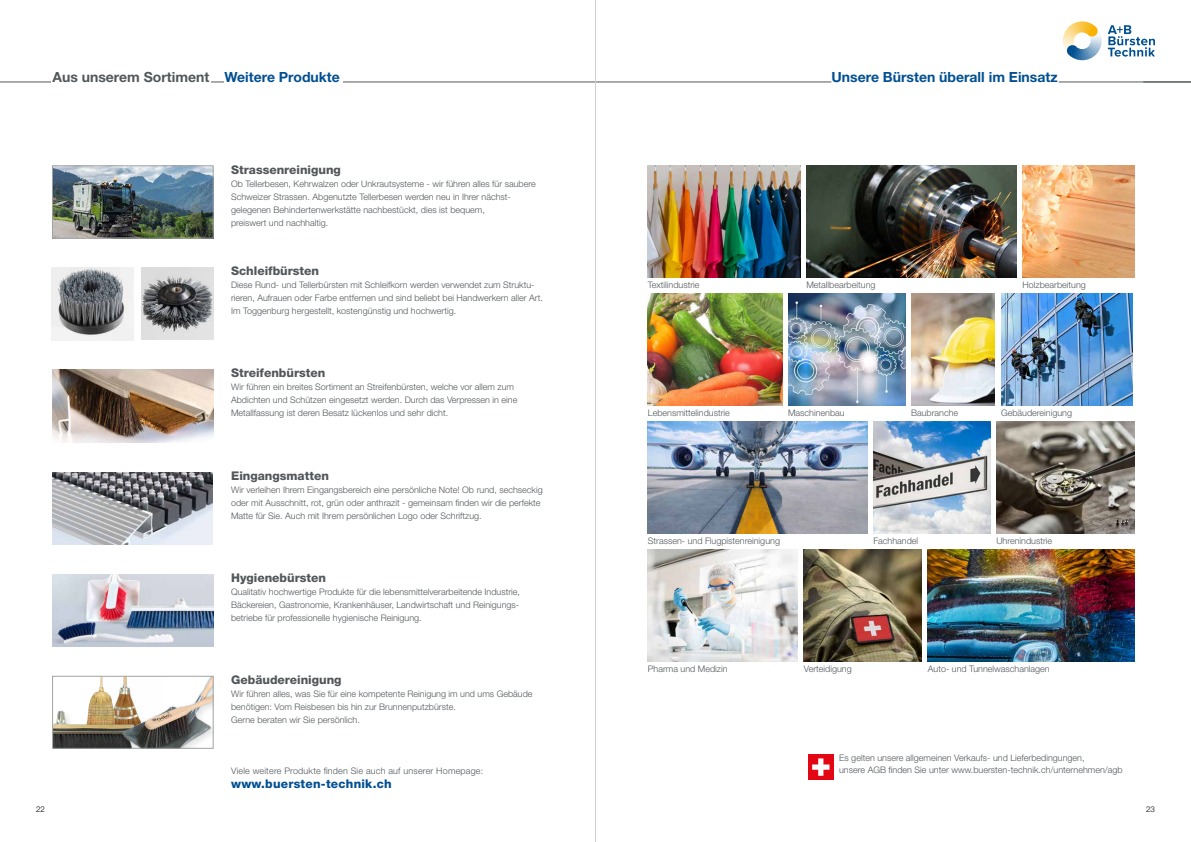
<style>
.page{position:relative;width:1191px;height:842px;background:#fff}
.page>*{position:absolute;margin:0;border:0;box-sizing:border-box;transform-origin:0 0}
.t1{font:700 14px "Helvetica Neue LT Std";color:#52575a}
.t2{font:700 14px "Helvetica Neue LT Std";color:#004f91}
.t3{font:800 12px "Helvetica Neue LT Std";color:#52575a}
.t4{font:800 12px "Helvetica Neue LT Std";letter-spacing:.02em;color:#004f91}
.t5{font:300 9px/13px "Helvetica Neue LT Std";color:#52575a}
.t6{font:300 9px "Helvetica Neue LT Std";letter-spacing:.02em;color:#52575a}
.t7{font:300 8px "Helvetica Neue LT Std";color:#000}
.s1{color:#004f91}
</style>
<div class="page">
<hr style="left:1058px;top:82px;width:133px;height:1px;background:#52575a">
<hr style="left:0;top:82px;width:831px;height:1px;background:#52575a">
<div style="left:224px;top:60px;width:118px;height:35px;background:#fff"></div>
<div style="left:51px;top:60px;width:160px;height:35px;background:#fff"></div>
<div style="left:808px;top:754px;width:25px;height:26px;background:#e30613"></div>
<svg style="left:812px;top:758px;width:17px;height:18px"></svg>
<img style="left:648px;top:166px;width:153px;height:111px">
<img style="left:806px;top:166px;width:211px;height:112px">
<img style="left:1022px;top:166px;width:112px;height:111px">
<img style="left:648px;top:294px;width:134px;height:112px">
<img style="left:788px;top:294px;width:117px;height:112px">
<img style="left:1001px;top:294px;width:132px;height:112px">
<img style="left:873px;top:422px;width:117px;height:112px">
<img style="left:996px;top:422px;width:138px;height:112px">
<img style="left:648px;top:550px;width:150px;height:112px">
<img style="left:804px;top:550px;width:117px;height:112px">
<img style="left:911px;top:294px;width:83px;height:111px">
<img style="left:927px;top:550px;width:207px;height:112px">
<img style="left:648px;top:422px;width:219px;height:112px">
<img style="left:53px;top:472px;width:160px;height:72px">
<img style="left:54px;top:168px;width:157px;height:68px">
<div style="left:52px;top:166px;width:161px;height:72px;border:1px solid #a0a3a4"></div>
<img style="left:107px;top:692px;width:3px;height:18px">
<img style="left:88px;top:686px;width:12px;height:24px">
<img style="left:53px;top:710px;width:57px;height:39px">
<img style="left:110px;top:678px;width:103px;height:71px">
<img style="left:53px;top:370px;width:160px;height:72px">
<img style="left:53px;top:574px;width:160px;height:72px">
<img style="left:142px;top:268px;width:71px;height:71px">
<img style="left:51px;top:268px;width:82px;height:72px">
<div style="left:52px;top:676px;width:161px;height:72px;border:1px solid #a0a3a4"></div>
<svg style="left:1063px;top:21px;width:92px;height:39px"></svg>
<hr style="left:595px;top:0;width:1px;height:842px;background:#d0d0d0">
<h1 class="t1" style="left:52px;top:68px;width:289px">Aus unserem Sortiment <span class="s1">Weitere Produkte</span></h1>
<h1 class="t2" style="left:831px;top:69px;width:228px">Unsere Bürsten überall im Einsatz</h1>
<h2 class="t3" style="left:231px;top:163px;width:111px">Strassenreinigung</h2>
<p class="t5" style="left:231px;top:178px;width:306px">Ob Tellerbesen, Kehrwalzen oder Unkrautsysteme - wir führen alles für saubere Schweizer Strassen. Abgenutzte Tellerbesen werden neu in Ihrer nächst&shy;gelegenen Behindertenwerkstätte nachbestückt, dies ist bequem,<br>preiswert und nachhaltig.</p>
<h2 class="t3" style="left:231px;top:264px;width:90px">Schleifbürsten</h2>
<p class="t5" style="left:231px;top:279px;width:313px">Diese Rund- und Tellerbürsten mit Schleifkorn werden verwendet zum Struktu&shy;rieren, Aufrauen oder Farbe entfernen und sind beliebt bei Handwerkern aller Art.<br>Im Toggenburg hergestellt, kostengünstig und hochwertig.</p>
<h2 class="t3" style="left:231px;top:366px;width:96px">Streifenbürsten</h2>
<p class="t5" style="left:231px;top:381px;width:288px">Wir führen ein breites Sortiment an Streifenbürsten, welche vor allem zum<br>Abdichten und Schützen eingesetzt werden. Durch das Verpressen in eine<br>Metallfassung ist deren Besatz lückenlos und sehr dicht.</p>
<h2 class="t3" style="left:231px;top:469px;width:99px">Eingangsmatten</h2>
<p class="t5" style="left:231px;top:484px;width:313px">Wir verleihen Ihrem Eingangsbereich eine persönliche Note! Ob rund, sechseckig oder mit Ausschnitt, rot, grün oder anthrazit - gemeinsam finden wir die perfekte<br>Matte für Sie. Auch mit Ihrem persönlichen Logo oder Schriftzug.</p>
<h2 class="t3" style="left:231px;top:571px;width:96px">Hygienebürsten</h2>
<p class="t5" style="left:231px;top:586px;width:290px;text-align:justify">Qualitativ hochwertige Produkte für die lebensmittelverarbeitende Industrie, Bäckereien, Gastronomie, Krankenhäuser, Landwirtschaft und Reinigungs&shy;betriebe für professionelle hygienische Reinigung.</p>
<h2 class="t3" style="left:231px;top:673px;width:112px">Gebäudereinigung</h2>
<p class="t5" style="left:231px;top:688px;width:303px">Wir führen alles, was Sie für eine kompetente Reinigung im und ums Gebäude benötigen: Vom Reisbesen bis hin zur Brunnenputzbürste.<br>Gerne beraten wir Sie persönlich.</p>
<p class="t6" style="left:231px;top:765px;width:254px">Viele weitere Produkte finden Sie auch auf unserer Homepage:</p>
<h2 class="t4" style="left:231px;top:777px;width:162px">www.buersten-technik.ch</h2>
<p class="t5" style="left:648px;top:278px;width:53px">Textilindustrie</p>
<p class="t5" style="left:806px;top:278px;width:71px">Metallbearbeitung</p>
<p class="t5" style="left:1022px;top:278px;width:65px">Holzbearbeitung</p>
<p class="t5" style="left:648px;top:406px;width:83px">Lebensmittelindustrie</p>
<p class="t5" style="left:788px;top:406px;width:58px">Maschinenbau</p>
<p class="t5" style="left:911px;top:406px;width:49px">Baubranche</p>
<p class="t5" style="left:1001px;top:406px;width:73px">Gebäudereinigung</p>
<p class="t5" style="left:648px;top:534px;width:134px">Strassen- und Flugpistenreinigung</p>
<p class="t5" style="left:873px;top:534px;width:46px">Fachhandel</p>
<p class="t5" style="left:996px;top:534px;width:57px">Uhrenindustrie</p>
<p class="t5" style="left:648px;top:662px;width:81px">Pharma und Medizin</p>
<p class="t5" style="left:804px;top:662px;width:49px">Verteidigung</p>
<p class="t5" style="left:927px;top:662px;width:123px">Auto- und Tunnelwaschanlagen</p>
<p class="t5" style="left:839px;top:751px;width:285px;line-height:12px">Es gelten unsere allgemeinen Verkaufs- und Lieferbedingungen,<br>unsere AGB finden Sie unter www.buersten-technik.ch/unternehmen/agb</p>
<p class="t7" style="left:36px;top:804px;width:10px">22</p>
<p class="t7" style="left:1146px;top:804px;width:10px">23</p>
</div>
